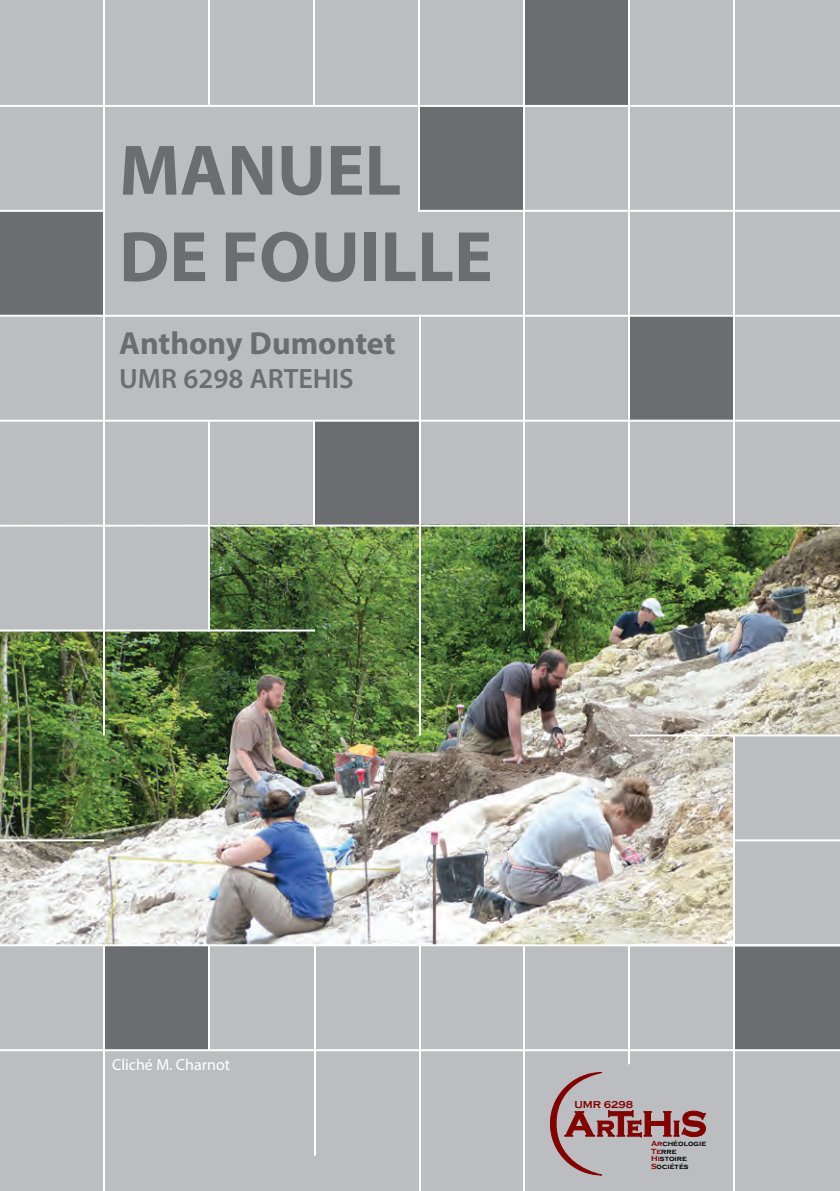
<style>
.page{position:relative;width:840px;height:1191px;background:#fff}
.page>*{position:absolute;margin:0;border:0;box-sizing:border-box;transform-origin:0 0}
.t1{font:700 72px/86.4px "Myriad Pro";color:#6c6d70}
.t2{font:700 32px "Myriad Pro";color:#6c6d70}
.t3{font:600 28px "Myriad Pro";color:#6c6d70}
.t4{font:16px "Myriad Pro";color:#fff}
.t5{font:700 10.4px "Copperplate Gothic";color:#820101}
.t6{font:700 7.6px/7.6px "Copperplate Gothic";color:#000}
.s1{color:#820101}
</style>
<div class="page">
<div style="left:0;top:0;width:839px;height:1191px;background:#bcbdc0"></div>
<div style="left:104px;top:945px;width:105px;height:105px;background:#6c6d70"></div>
<div style="left:419px;top:106px;width:104px;height:105px;background:#6c6d70"></div>
<div style="left:0;top:211px;width:104px;height:105px;background:#6c6d70"></div>
<img style="left:0;top:526px;width:839px;height:418px">
<div style="left:733px;top:736px;width:105px;height:209px;background:#bcbdc0"></div>
<div style="left:732px;top:735px;width:107px;height:211px;border:2px solid #bcbdc0"></div>
<div style="left:628px;top:316px;width:105px;height:105px;background:#6c6d70"></div>
<div style="left:0;top:525px;width:208px;height:105px;background:#bcbdc0"></div>
<div style="left:0;top:524px;width:209px;height:107px;border:2px solid #bcbdc0"></div>
<div style="left:315px;top:421px;width:105px;height:104px;background:#6c6d70"></div>
<div style="left:734px;top:945px;width:105px;height:105px;background:#6c6d70"></div>
<div style="left:523px;top:0;width:105px;height:105px;background:#6c6d70"></div>
<hr style="left:0;top:210px;width:104px;height:2px;background:#fff">
<hr style="left:0;top:105px;width:839px;height:2px;background:#fff">
<hr style="left:208px;top:422px;width:2px;height:209px;background:#fff">
<hr style="left:103px;top:945px;width:2px;height:246px;background:#fff">
<hr style="left:314px;top:944px;width:2px;height:211px;background:#fff">
<hr style="left:419px;top:315px;width:2px;height:420px;background:#fff">
<hr style="left:522px;top:0;width:2px;height:630px;background:#fff">
<hr style="left:732px;top:0;width:2px;height:526px;background:#fff">
<hr style="left:0;top:315px;width:839px;height:2px;background:#fff">
<hr style="left:0;top:420px;width:839px;height:2px;background:#fff">
<hr style="left:0;top:524px;width:839px;height:2px;background:#fff">
<hr style="left:0;top:629px;width:315px;height:2px;background:#fff">
<hr style="left:628px;top:734px;width:211px;height:2px;background:#fff">
<hr style="left:0;top:839px;width:104px;height:2px;background:#fff">
<hr style="left:0;top:1049px;width:839px;height:2px;background:#fff">
<hr style="left:208px;top:945px;width:2px;height:105px;background:#fff">
<hr style="left:103px;top:0;width:2px;height:735px;background:#fff">
<hr style="left:313px;top:0;width:2px;height:107px;background:#fff">
<hr style="left:733px;top:839px;width:106px;height:2px;background:#fff">
<hr style="left:0;top:944px;width:839px;height:2px;background:#fff">
<hr style="left:418px;top:0;width:2px;height:212px;background:#fff">
<hr style="left:732px;top:735px;width:2px;height:456px;background:#fff">
<hr style="left:208px;top:0;width:2px;height:105px;background:#fff">
<hr style="left:419px;top:945px;width:2px;height:246px;background:#fff">
<hr style="left:313px;top:422px;width:2px;height:104px;background:#fff">
<hr style="left:627px;top:0;width:2px;height:526px;background:#fff">
<hr style="left:627px;top:945px;width:2px;height:119px;background:#fff">
<hr style="left:522px;top:944px;width:2px;height:247px;background:#fff">
<hr style="left:418px;top:210px;width:421px;height:2px;background:#fff">
<svg style="left:549px;top:1072px;width:157px;height:103px;background:#b29ea0"></svg>
<h1 class="t1" style="left:119px;top:125px;width:375px">MANUEL<br>DE FOUILLE</h1>
<h2 class="t2" style="left:119px;top:323px;width:278px">Anthony Dumontet</h2>
<h3 class="t3" style="left:119px;top:361px;width:236px">UMR 6298 ARTEHIS</h3>
<h3 class="t4" style="left:112px;top:1055px;width:119px">Cliché M. Charnot</h3>
<h3 class="t5" style="left:574px;top:1098px;width:60px">UMR 6298</h3>
<p class="t6" style="left:650px;top:1139px;width:57px"><span class="s1">Ar</span>chéologie<br><span class="s1">Te</span>rre<br><span class="s1">Hi</span>stoire<br><span class="s1">S</span>ociétés</p>
</div>
